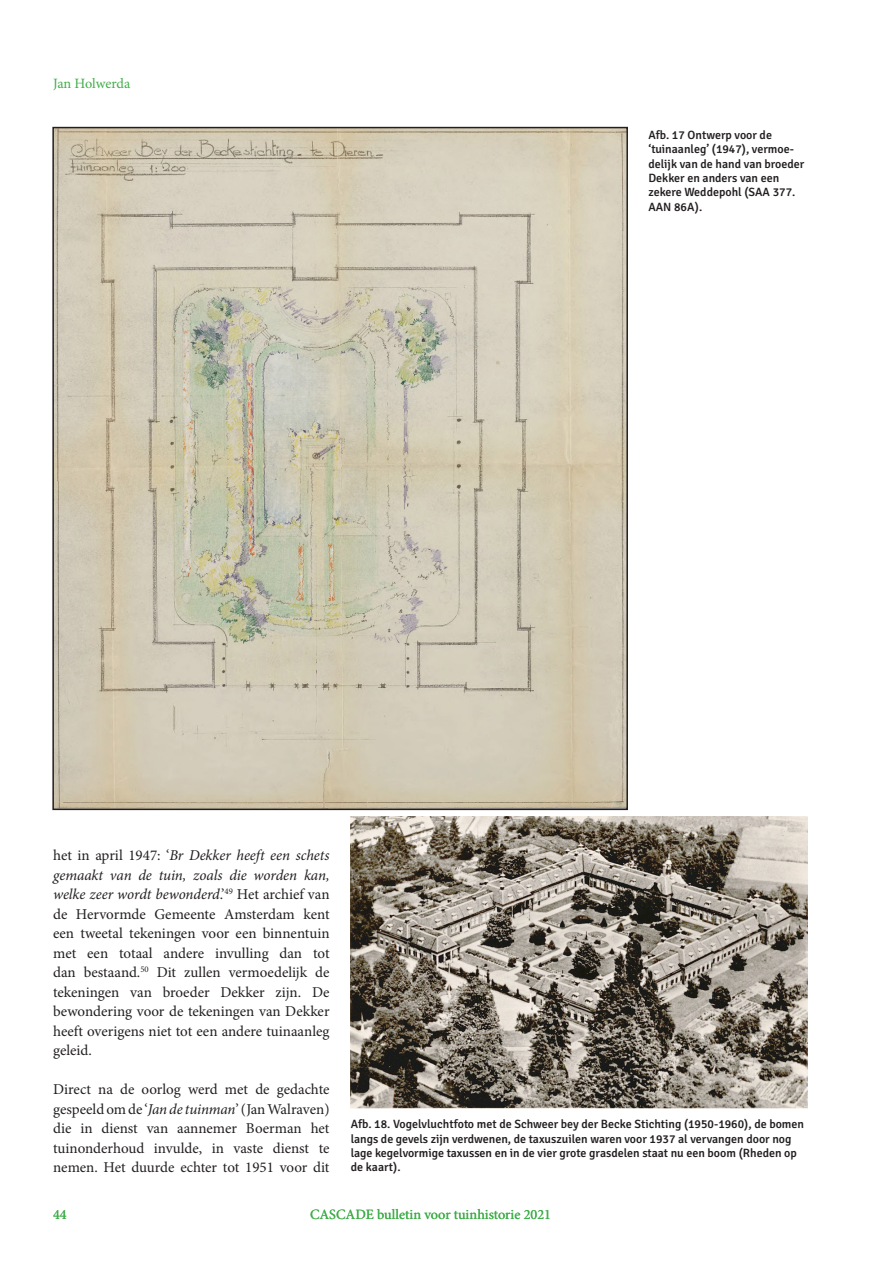
<style>
.page{position:relative;width:893px;height:1263px;background:#fff}
.page>*{position:absolute;margin:0;border:0;box-sizing:border-box;transform-origin:0 0}
.t1{font:15px/19.5px "Minion Pro";color:#231f20;text-align:justify}
.t2{font:14.25px "Minion Pro";color:#40ae49}
.t3{font:500 12px/14.4px "Signika";color:#231f20}
.s1{font-style:italic}
</style>
<div class="page">
<img style="left:55px;top:130px;width:570px;height:677px">
<img style="left:351px;top:816px;width:457px;height:292px">
<p class="t2" style="left:53px;top:74px;width:79px">Jan Holwerda</p>
<p class="t3" style="left:648px;top:127px;width:157px">Afb. 17 Ontwerp voor de ‘tuinaanleg’ (1947), vermoe&shy;delijk van de hand van broeder<br>Dekker en anders van een zekere Weddepohl (SAA 377.<br>AAN 86A).</p>
<p class="t1" style="left:53px;top:846px;width:278px">het in april 1947: ‘<span class="s1">Br Dekker heeft een schets gemaakt van de tuin, zoals die worden kan, welke zeer wordt bewonderd</span>.’<sup>49</sup> Het archief van de Hervormde Gemeente Amsterdam kent een tweetal tekeningen voor een binnentuin met een totaal andere invulling dan tot dan bestaand.<sup>50</sup> Dit zullen vermoedelijk de tekeningen van broeder Dekker zijn. De bewondering voor de tekeningen van Dekker heeft overigens niet tot een andere tuinaanleg geleid.</p>
<p class="t1" style="left:53px;top:1080px;width:278px">Direct na de oorlog werd met de gedachte gespeeld om de ‘<span class="s1">Jan de tuinman</span>’ (Jan Walraven) die in dienst van aannemer Boerman het tuinonderhoud invulde, in vaste dienst te nemen. Het duurde echter tot 1951 voor dit</p>
<p class="t3" style="left:351px;top:1116px;width:455px">Afb. 18. Vogelvluchtfoto met de Schweer bey der Becke Stichting (1950-1960), de bomen langs de gevels zijn verdwenen, de taxuszuilen waren voor 1937 al vervangen door nog lage kegelvormige taxussen en in de vier grote grasdelen staat nu een boom (Rheden op de kaart).</p>
<p class="t2" style="left:53px;top:1205px;width:15px">44</p>
<p class="t2" style="left:310px;top:1205px;width:243px">CASCADE bulletin voor tuinhistorie 2021</p>
</div>
